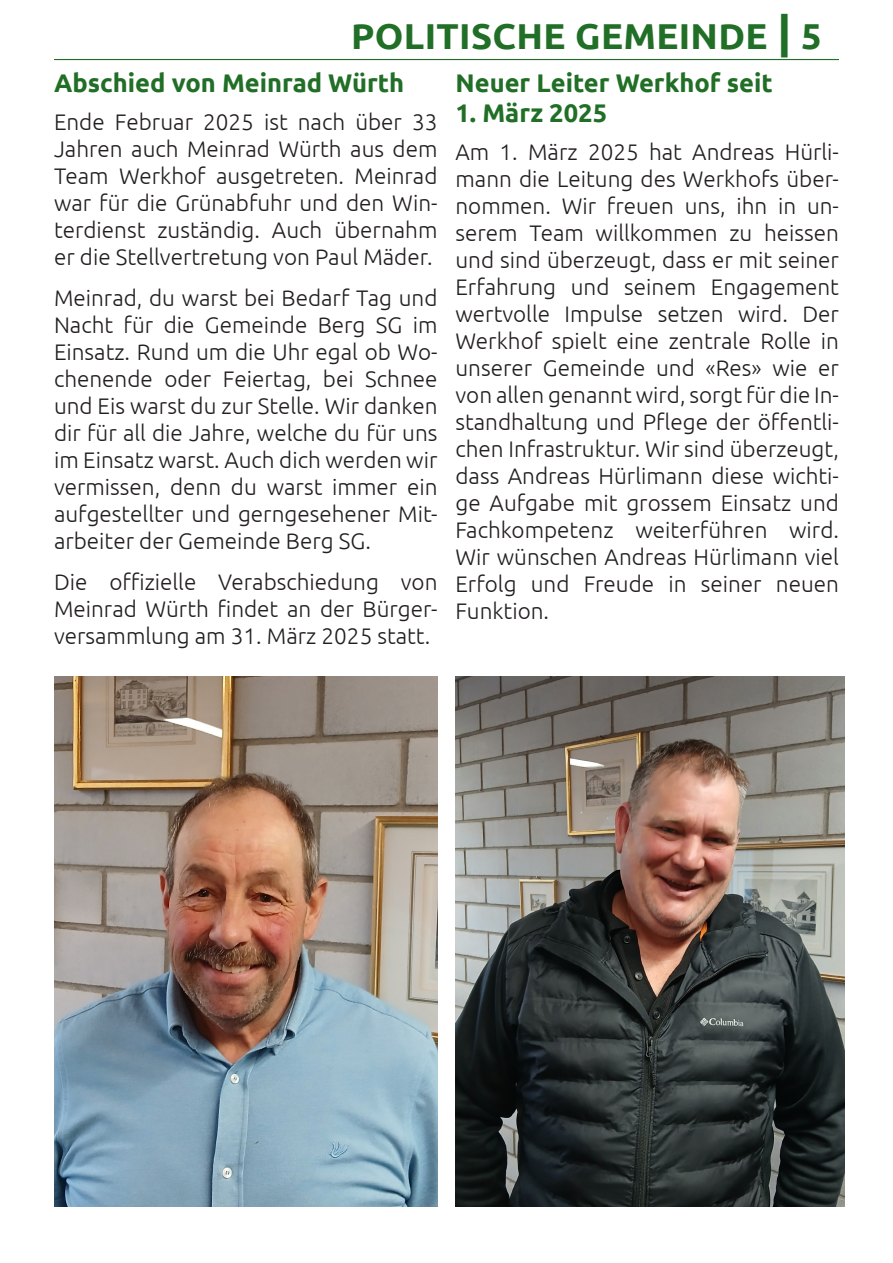
<style>
.page{position:relative;width:893px;height:1263px;background:#fff}
.page>*{position:absolute;margin:0;border:0;box-sizing:border-box;transform-origin:0 0}
.t1{font:700 36px "Ubuntu";letter-spacing:.01em;color:#216e26}
.t2{font:700 25.5px "Ubuntu";color:#216e26}
.t3{font:300 22.5px/27px "Ubuntu";color:#231f20;text-align:justify}
.s1{font-size:45px}
.s2{font-style:inherit}
</style>
<div class="page">
<hr style="left:54px;top:59px;width:785px;height:1px;background:#216e26">
<img style="left:455px;top:676px;width:389px;height:531px">
<img style="left:54px;top:677px;width:383px;height:529px">
<h1 class="t1" style="left:351px;top:13px;width:472px">POLITISCHE GEMEINDE <span class="s1">|</span> <span class="s2">5</span></h1>
<p class="t2" style="left:455px;top:66px;width:319px">Neuer Leiter Werkhof seit</p>
<p class="t2" style="left:455px;top:97px;width:153px">1. März 2025</p>
<p class="t3" style="left:455px;top:138px;width:385px">Am 1. März 2025 hat Andreas Hürli&shy;mann die Leitung des Werkhofs über&shy;nommen. Wir freuen uns, ihn in un&shy;serem Team willkommen zu heissen und sind überzeugt, dass er mit seiner Erfahrung und seinem Engagement wertvolle Impulse setzen wird. Der Werkhof spielt eine zentrale Rolle in unserer Gemeinde und «Res» wie er von allen genannt wird, sorgt für die In&shy;standhaltung und Pflege der öffentli&shy;chen Infrastruktur. Wir sind überzeugt, dass Andreas Hürlimann diese wichti&shy;ge Aufgabe mit grossem Einsatz und Fachkompetenz weiterführen wird.<br>Wir wünschen Andreas Hürlimann viel Erfolg und Freude in seiner neuen Funktion.</p>
<p class="t2" style="left:54px;top:66px;width:352px">Abschied von Meinrad Würth</p>
<p class="t3" style="left:54px;top:108px;width:385px">Ende Februar 2025 ist nach über 33<br>Jahren auch Meinrad Würth aus dem Team Werkhof ausgetreten. Meinrad war für die Grünabfuhr und den Win&shy;terdienst zuständig. Auch übernahm er die Stellvertretung von Paul Mäder.</p>
<p class="t3" style="left:54px;top:284px;width:385px">Meinrad, du warst bei Bedarf Tag und Nacht für die Gemeinde Berg SG im Einsatz. Rund um die Uhr egal ob Wo&shy;chenende oder Feiertag, bei Schnee und Eis warst du zur Stelle. Wir danken dir für all die Jahre, welche du für uns im Einsatz warst. Auch dich werden wir vermissen, denn du warst immer ein aufgestellter und gerngesehener Mit&shy;arbeiter der Gemeinde Berg SG.</p>
<p class="t3" style="left:54px;top:568px;width:385px">Die offizielle Verabschiedung von Meinrad Würth findet an der Bürger&shy;versammlung am 31. März 2025 statt.</p>
</div>
